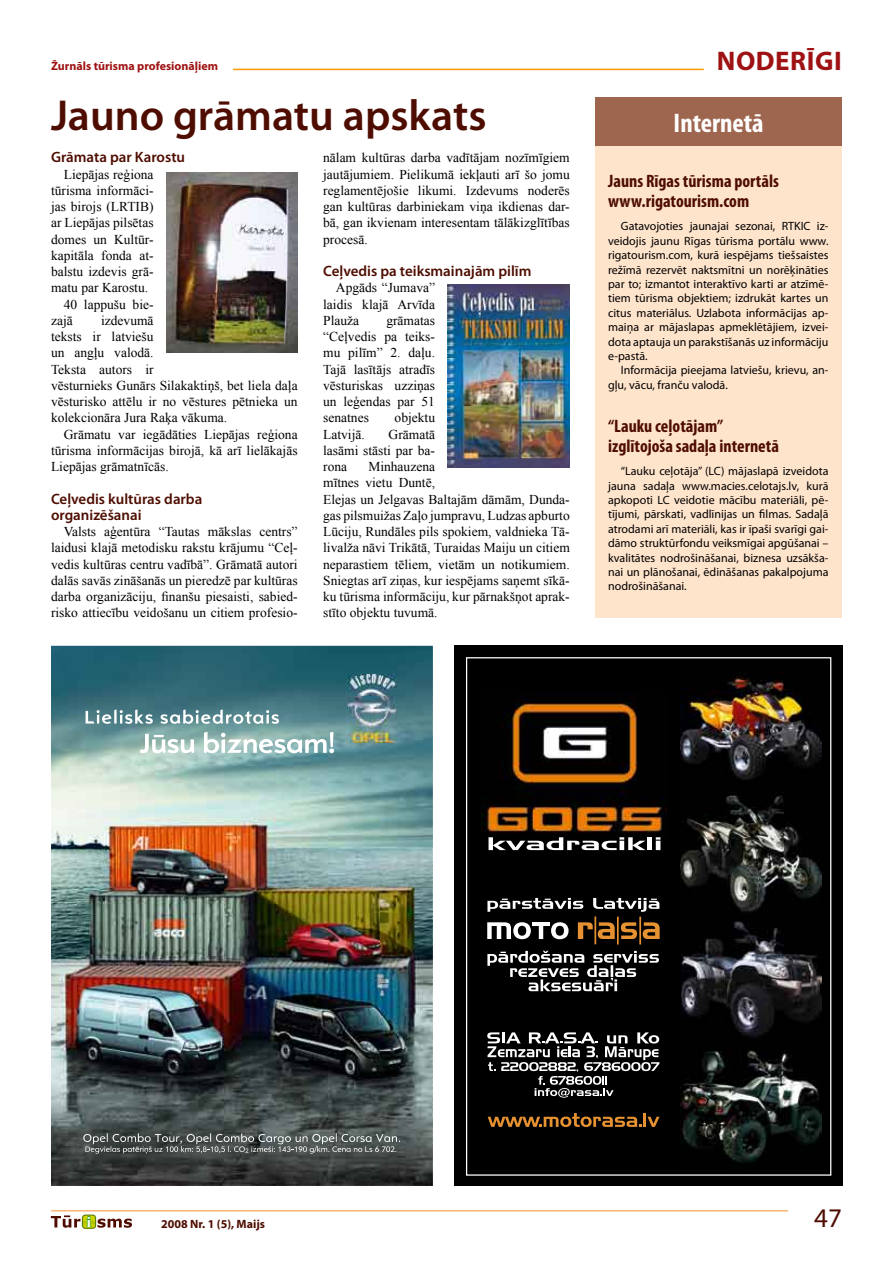
<style>
.page{position:relative;width:893px;height:1263px;background:#fff}
.page>*{position:absolute;margin:0;border:0;box-sizing:border-box;transform-origin:0 0}
.t1{font:600 43.5px "Myriad Pro";color:#4e0d00}
.t2{font:700 condensed 27px "Myriad Pro";color:#fff}
.t3{font:700 27px "Myriad Pro";letter-spacing:.02em;color:#9f1213}
.t4{font:27px "Myriad Pro";color:#4e0d00}
.t5{font:700 condensed 18px/20.2px "Myriad Pro";color:#4e0d00}
.t6{font:700 15.15px "Times New Roman";color:#fff}
.t7{font:600 15px/16.2px "Myriad Pro";color:#4e0d00}
.t8{font:13.5px/16.2px "Times New Roman";color:#000;text-align:justify}
.t9{font:12px/14.4px "Myriad Pro";color:#000;text-align:justify}
.t10{font:700 12px "Myriad Pro";color:#9f1213}
.t11{font:700 12px "Myriad Pro";color:#4e0d00}
</style>
<div class="page">
<hr style="left:51px;top:1210px;width:737px;height:1px;background:#ffb576">
<div style="left:82px;top:1214px;width:14px;height:15px;border:1px solid #587b00;border-radius:3px"></div>
<svg style="left:51px;top:1215px;width:81px;height:13px"></svg>
<hr style="left:233px;top:69px;width:471px;height:1px;background:#ff9a00">
<div style="left:595px;top:97px;width:247px;height:521px;background:#ffe4cc"></div>
<div style="left:595px;top:97px;width:247px;height:49px;background:#9e654f"></div>
<img style="left:51px;top:646px;width:382px;height:540px">
<img style="left:347px;top:674px;width:50px;height:68px">
<svg style="left:86px;top:709px;width:67px;height:15px"></svg>
<svg style="left:160px;top:709px;width:119px;height:15px"></svg>
<svg style="left:139px;top:734px;width:56px;height:19px"></svg>
<svg style="left:203px;top:732px;width:131px;height:21px"></svg>
<svg style="left:83px;top:1133px;width:317px;height:21px;background:#636967"></svg>
<div style="left:455px;top:646px;width:387px;height:540px;background:#000"></div>
<svg style="left:487px;top:898px;width:96px;height:14px"></svg>
<svg style="left:593px;top:898px;width:66px;height:14px"></svg>
<img style="left:481px;top:694px;width:185px;height:147px">
<img style="left:681px;top:1043px;width:141px;height:131px">
<img style="left:681px;top:654px;width:141px;height:126px">
<img style="left:681px;top:921px;width:141px;height:122px">
<svg style="left:578px;top:922px;width:37px;height:17px"></svg>
<svg style="left:621px;top:922px;width:16px;height:17px"></svg>
<svg style="left:643px;top:922px;width:17px;height:17px"></svg>
<hr style="left:617px;top:917px;width:2px;height:27px;background:#e69232">
<hr style="left:594px;top:916px;width:2px;height:28px;background:#e69232">
<hr style="left:639px;top:917px;width:2px;height:27px;background:#e69232">
<svg style="left:487px;top:922px;width:82px;height:17px"></svg>
<svg style="left:489px;top:837px;width:156px;height:13px"></svg>
<div style="left:647px;top:837px;width:5px;height:13px;background:#fff"></div>
<svg style="left:656px;top:837px;width:4px;height:13px"></svg>
<svg style="left:488px;top:1113px;width:153px;height:14px;background:#5b3913"></svg>
<hr style="left:643px;top:1113px;width:3px;height:14px;background:#e69232">
<svg style="left:647px;top:1117px;width:12px;height:10px"></svg>
<svg style="left:487px;top:951px;width:172px;height:40px"></svg>
<img style="left:681px;top:780px;width:141px;height:141px">
<svg style="left:487px;top:1032px;width:172px;height:66px;background:#3e3e3e"></svg>
<img style="left:166px;top:172px;width:132px;height:181px">
<img style="left:448px;top:285px;width:122px;height:182px">
<p class="t10" style="left:51px;top:59px;width:169px">Žurnāls tūrisma profesionāļiem</p>
<h1 class="t1" style="left:51px;top:88px;width:437px">Jauno grāmatu apskats</h1>
<p class="t7" style="left:51px;top:149px;width:136px">Grāmata par Karostu</p>
<p class="t8" style="left:64px;top:166px;width:91px">Liepājas reģiona</p>
<p class="t8" style="left:51px;top:182px;width:104px">tūrisma informāci-</p>
<p class="t8" style="left:51px;top:198px;width:104px">jas birojs (LRTIB)</p>
<p class="t8" style="left:51px;top:215px;width:104px">ar Liepājas pilsētas</p>
<p class="t8" style="left:51px;top:231px;width:104px">domes un Kultūr-</p>
<p class="t8" style="left:51px;top:247px;width:104px">kapitāla fonda at-</p>
<p class="t8" style="left:51px;top:263px;width:104px">balstu izdevis grā-</p>
<p class="t8" style="left:51px;top:280px;width:99px">matu par Karostu.</p>
<p class="t8" style="left:64px;top:296px;width:91px">40 lappušu bie-</p>
<p class="t8" style="left:51px;top:312px;width:23px">zajā</p>
<p class="t8" style="left:51px;top:312px;width:248px;text-align:left;text-indent:50px">izdevumā<br>teksts ir latviešu<br>un angļu valodā.<br>Teksta autors ir<br>vēsturnieks Gunārs Silakaktiņš, bet liela daļa vēsturisko attēlu ir no vēstures pētnieka un kolekcionāra Jura Raķa vākuma.</p>
<p class="t8" style="left:51px;top:426px;width:248px;text-indent:13px">Grāmatu var iegādāties Liepājas reģiona tūrisma informācijas birojā, kā arī lielākajās Liepājas grāmatnīcās.</p>
<p class="t7" style="left:51px;top:490px;width:153px">Ceļvedis kultūras darba organizēšanai</p>
<p class="t8" style="left:51px;top:523px;width:248px;text-indent:13px">Valsts aģentūra “Tautas mākslas centrs” laidusi klajā metodisku rakstu krājumu “Ceļ&shy;vedis kultūras centru vadībā”. Grāmatā autori dalās savās zināšanās un pieredzē par kultūras darba organizāciju, finanšu piesaisti, sabied&shy;risko attiecību veidošanu un citiem profesio-</p>
<p class="t8" style="left:323px;top:150px;width:248px">nālam kultūras darba vadītājam nozīmīgiem jautājumiem. Pielikumā iekļauti arī šo jomu reglamentējošie likumi. Izdevums noderēs gan kultūras darbiniekam viņa ikdienas dar&shy;bā, gan ikvienam interesentam tālākizglītības procesā.</p>
<p class="t7" style="left:323px;top:263px;width:210px">Ceļvedis pa teiksmainajām pilīm</p>
<p class="t8" style="left:323px;top:280px;width:113px;text-indent:13px">Apgāds “Jumava” laidis klajā Arvīda Plauža</p>
<p class="t8" style="left:323px;top:312px;width:113px;text-indent:63px">grāmatas “Ceļvedis pa teiks&shy;mu pilīm” 2. daļu.<br>Tajā lasītājs atradīs vēsturiskas uzziņas un leģendas par 51 senatnes</p>
<p class="t8" style="left:395px;top:409px;width:42px">objektu</p>
<p class="t8" style="left:323px;top:426px;width:43px">Latvijā.</p>
<p class="t8" style="left:323px;top:426px;width:113px;text-indent:65px">Grāmatā lasāmi stāsti par ba&shy;rona</p>
<p class="t8" style="left:323px;top:458px;width:248px;text-align:left;text-indent:45px">Minhauzena<br>mītnes vietu Duntē,<br>Elejas un Jelgavas Baltajām dāmām, Dunda&shy;gas pilsmuižas Zaļo jumpravu, Ludzas apburto Lūciju, Rundāles pils spokiem, valdnieka Tā&shy;livalža nāvi Trikātā, Turaidas Maiju un citiem neparastiem tēliem, vietām un notikumiem.<br>Sniegtas arī ziņas, kur iespējams saņemt sīkā&shy;ku tūrisma informāciju, kur pārnakšņot aprak&shy;stīto objektu tuvumā.</p>
<h2 class="t3" style="left:717px;top:46px;width:126px">noderīgi</h2>
<h2 class="t2" style="left:674px;top:108px;width:92px">Internetā</h2>
<h3 class="t5" style="left:608px;top:171px;width:172px">Jauns Rīgas tūrisma portāls www.rigatourism.com</h3>
<p class="t9" style="left:608px;top:219px;width:222px;text-indent:13px">Gatavojoties jaunajai sezonai, RTKIC iz&shy;veidojis jaunu Rīgas tūrisma portālu www. rigatourism.com, kurā iespējams tiešsaistes režīmā rezervēt naktsmītni un norēķināties par to; izmantot interaktīvo karti ar atzīmē&shy;tiem tūrisma objektiem; izdrukāt kartes un citus materiālus. Uzlabota informācijas ap&shy;maiņa ar mājaslapas apmeklētājiem, izvei&shy;dota aptauja un parakstīšanās uz informāciju e-pastā.</p>
<p class="t9" style="left:608px;top:363px;width:222px;text-indent:13px">Informācija pieejama latviešu, krievu, an&shy;gļu, vācu, franču valodā.</p>
<h3 class="t5" style="left:608px;top:416px;width:172px">“Lauku ceļotājam” izglītojoša sadaļa internetā</h3>
<p class="t9" style="left:608px;top:464px;width:222px;text-indent:13px">“Lauku ceļotāja” (LC) mājaslapā izveidota jauna sadaļa www.macies.celotajs.lv, kurā apkopoti LC veidotie mācību materiāli, pē&shy;tījumi, pārskati, vadlīnijas un filmas. Sadaļā atrodami arī materiāli, kas ir īpaši svarīgi gai&shy;dāmo struktūrfondu veiksmīgai apgūšanai – kvalitātes nodrošināšanai, biznesa uzsākša&shy;nai un plānošanai, ēdināšanas pakalpojuma nodrošināšanai.</p>
<p class="t6" style="left:87px;top:1211px;width:6px">i</p>
<p class="t11" style="left:161px;top:1217px;width:105px">2008 Nr. 1 (5), Maijs</p>
<h2 class="t4" style="left:814px;top:1203px;width:29px">47</h2>
</div>
